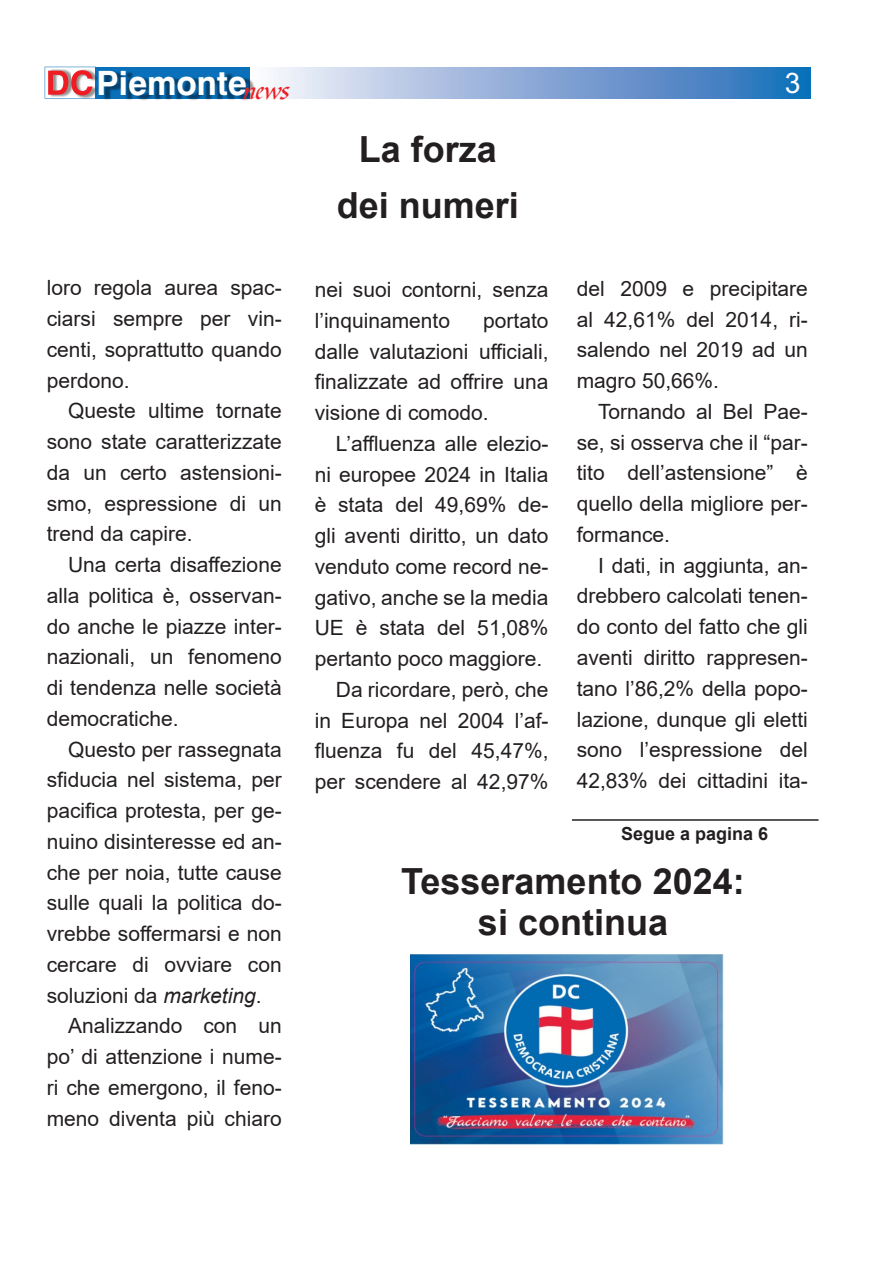
<style>
.page{position:relative;width:893px;height:1263px;background:#fff}
.page>*{position:absolute;margin:0;border:0;box-sizing:border-box;transform-origin:0 0}
.t1{font:700 36px "Arial";color:#231f20}
.t2{font:700 33.6px "Swiss 721 BT";color:#fff}
.t3{font:28.35px "Arial";color:#fff}
.t4{font:21px/30.8px "Arial";color:#231f20;text-align:justify}
.t5{font:700 18px "Arial";color:#231f20}
.s1{font-style:italic}
</style>
<div class="page">
<svg style="left:272px;top:67px;width:539px;height:31px;background:#86aad6"></svg>
<div style="left:95px;top:67px;width:155px;height:32px;background:#0970b9"></div>
<div style="left:71px;top:69px;width:28px;height:31px;background:#231f20;opacity:.49"></div>
<div style="left:101px;top:71px;width:154px;height:32px;background:#231f20;opacity:.49"></div>
<svg style="left:45px;top:67px;width:51px;height:32px"></svg>
<hr style="left:572px;top:819px;width:247px;height:2px;background:#231f20">
<img style="left:410px;top:954px;width:314px;height:190px">
<h2 class="t2" style="left:97px;top:62px;width:194px">Piemonte<sub>news</sub></h2>
<h3 class="t3" style="left:785px;top:63px;width:17px">3</h3>
<p class="t4" style="left:47px;top:272px;width:236px">loro regola aurea spac&shy;ciarsi sempre per vin&shy;centi, soprattutto quando perdono.</p>
<p class="t4" style="left:47px;top:395px;width:236px;text-indent:21px">Queste ultime tornate sono state caratterizzate da un certo astensioni&shy;smo, espressione di un trend da capire.</p>
<p class="t4" style="left:47px;top:549px;width:236px;text-indent:21px">Una certa disaffezione alla politica è, osservan&shy;do anche le piazze inter&shy;nazionali, un fenomeno di tendenza nelle società democratiche.</p>
<p class="t4" style="left:47px;top:734px;width:236px;text-indent:21px">Questo per rassegnata sfiducia nel sistema, per pacifica protesta, per ge&shy;nuino disinteresse ed an&shy;che per noia, tutte cause sulle quali la politica do&shy;vrebbe soffermarsi e non cercare di ovviare con soluzioni da <span class="s1">marketing</span>.</p>
<p class="t4" style="left:47px;top:1010px;width:236px;text-indent:21px">Analizzando con un po’ di attenzione i nume&shy;ri che emergono, il feno&shy;meno diventa più chiaro</p>
<p class="t1" style="left:359px;top:124px;width:140px">La forza</p>
<p class="t1" style="left:337px;top:180px;width:184px">dei numeri</p>
<p class="t4" style="left:315px;top:274px;width:235px">nei suoi contorni, senza l’inquinamento</p>
<p class="t4" style="left:315px;top:305px;width:235px;text-indent:168px">portato dalle valutazioni ufficiali, finalizzate ad offrire una visione di comodo.</p>
<p class="t4" style="left:315px;top:428px;width:235px;text-indent:21px">L’affluenza alle elezio&shy;ni europee 2024 in Italia è stata del 49,69% de&shy;gli aventi diritto, un dato venduto come record ne&shy;gativo, anche se la media UE è stata del 51,08% pertanto poco maggiore.</p>
<p class="t4" style="left:315px;top:674px;width:235px;text-indent:21px">Da ricordare, però, che in Europa nel 2004 l’af&shy;fluenza fu del 45,47%, per scendere al 42,97%</p>
<p class="t4" style="left:577px;top:273px;width:233px">del 2009 e precipitare al 42,61% del 2014, ri&shy;salendo nel 2019 ad un magro 50,66%.</p>
<p class="t4" style="left:577px;top:396px;width:233px;text-indent:21px">Tornando al Bel Pae&shy;se, si osserva che il “par&shy;tito dell’astensione” è quello della migliore per&shy;formance.</p>
<p class="t4" style="left:577px;top:550px;width:233px;text-indent:21px">I dati, in aggiunta, an&shy;drebbero calcolati tenen&shy;do conto del fatto che gli aventi diritto rappresen&shy;tano l’86,2% della popo&shy;lazione, dunque gli eletti sono l’espressione del 42,83% dei cittadini ita-</p>
<p class="t5" style="left:621px;top:821px;width:149px">Segue a pagina 6</p>
<p class="t1" style="left:401px;top:856px;width:345px">Tesseramento 2024:</p>
<p class="t1" style="left:478px;top:897px;width:192px">si continua</p>
</div>
